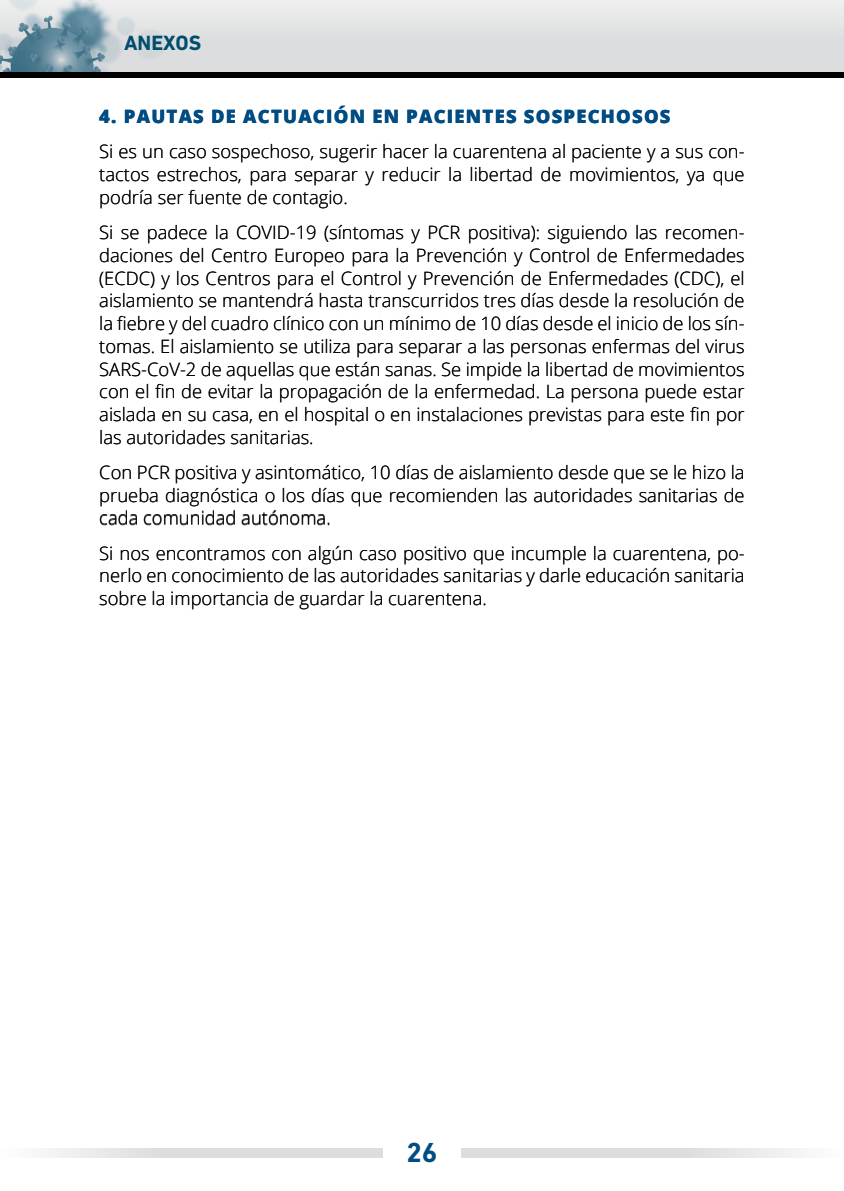
<style>
.page{position:relative;width:844px;height:1191px;background:#fff}
.page>*{position:absolute;margin:0;border:0;box-sizing:border-box;transform-origin:0 0}
.t1{font:700 28px "DIN Next LT Pro";color:#004c83}
.t2{font:700 21px "DIN Next LT Pro";color:#004d6d}
.t3{font:300 18.38px/22.8px "Open Sans";color:#000;text-align:justify}
.t4{font:800 18.38px "Open Sans";letter-spacing:.07em;color:#004c83}
</style>
<div class="page">
<div style="left:0;top:0;width:843px;height:74px;background:#dcddde"></div>
<img style="left:0;top:0;width:166px;height:72px">
<div style="left:0;top:72px;width:843px;height:5px;background:#000"></div>
<svg style="left:461px;top:1148px;width:339px;height:9px;background:#e0e1e1"></svg>
<svg style="left:45px;top:1148px;width:337px;height:9px;background:#e0e1e1"></svg>
<p class="t2" style="left:124px;top:30px;width:79px">ANEXOS</p>
<p class="t4" style="left:99px;top:102px;width:572px">4. PAUTAS DE ACTUACIÓN EN PACIENTES SOSPECHOSOS</p>
<p class="t3" style="left:99px;top:140px;width:646px">Si es un caso sospechoso, sugerir hacer la cuarentena al paciente y a sus con&shy;tactos estrechos, para separar y reducir la libertad de movimientos, ya que podría ser fuente de contagio.</p>
<p class="t3" style="left:99px;top:220px;width:646px">Si se padece la COVID-19 (síntomas y PCR positiva): siguiendo las recomen&shy;daciones del Centro Europeo para la Prevención y Control de Enfermedades (ECDC) y los Centros para el Control y Prevención de Enfermedades (CDC), el aislamiento se mantendrá hasta transcurridos tres días desde la resolución de la fiebre y del cuadro clínico con un mínimo de 10 días desde el inicio de los sín&shy;tomas. El aislamiento se utiliza para separar a las personas enfermas del virus SARS-CoV-2 de aquellas que están sanas. Se impide la libertad de movimientos con el fin de evitar la propagación de la enfermedad. La persona puede estar aislada en su casa, en el hospital o en instalaciones previstas para este fin por las autoridades sanitarias.</p>
<p class="t3" style="left:99px;top:460px;width:646px">Con PCR positiva y asintomático, 10 días de aislamiento desde que se le hizo la prueba diagnóstica o los días que recomienden las autoridades sanitarias de cada comunidad autónoma.</p>
<p class="t3" style="left:99px;top:541px;width:646px">Si nos encontramos con algún caso positivo que incumple la cuarentena, po&shy;nerlo en conocimiento de las autoridades sanitarias y darle educación sanitaria sobre la importancia de guardar la cuarentena.</p>
<h1 class="t1" style="left:406px;top:1136px;width:33px">26</h1>
</div>
